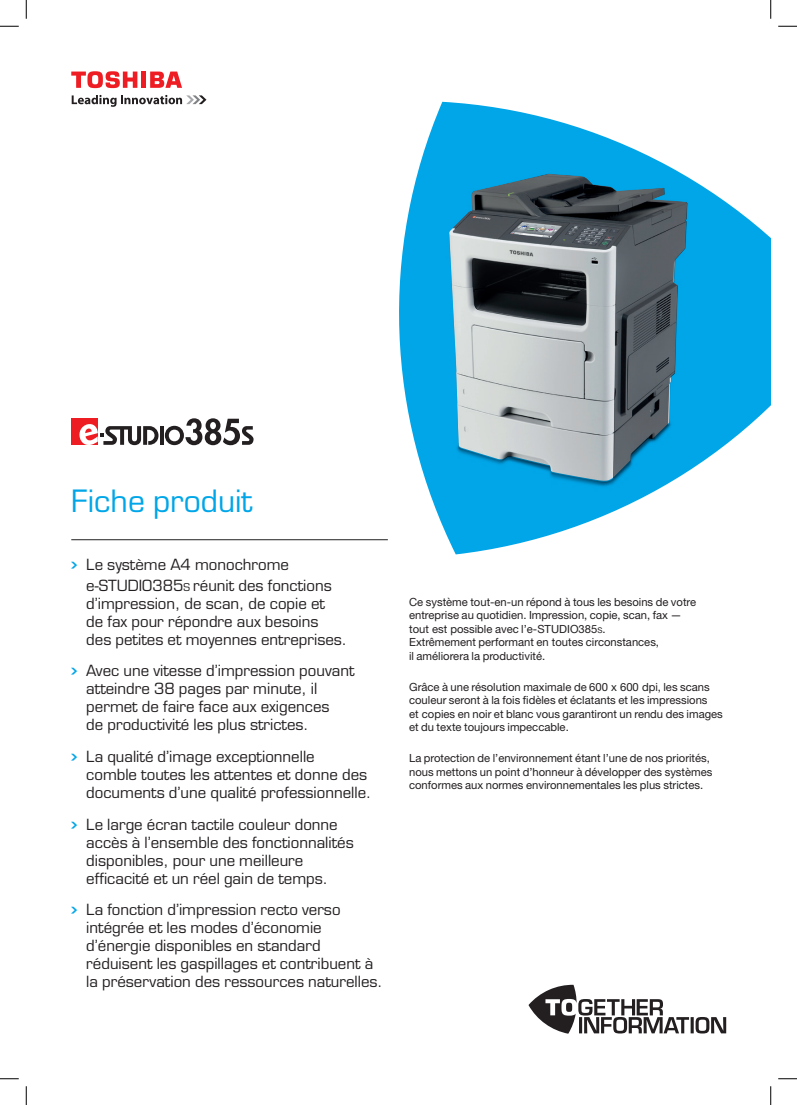
<style>
.page{position:relative;width:797px;height:1105px;background:#fff}
.page>*{position:absolute;margin:0;border:0;box-sizing:border-box;transform-origin:0 0}
.t1{font:30px "Eurostile LT Std";color:#00a6e8}
.t2{font:15px/18px "Eurostile LT Std";color:#231f20}
.t3{font:11.25px/13.5px "Helvetica Neue LT Std";color:#231f20}
.s1{font-family:"Chevron";font-size:17.5px;color:#00a6e8}
.s2{font-size:10.5px}
.s3{font-size:7.88px}
</style>
<div class="page">
<svg style="left:72px;top:95px;width:134px;height:12px"></svg>
<div style="left:141px;top:72px;width:5px;height:16px;background:#ee1d23"></div>
<svg style="left:150px;top:72px;width:32px;height:16px"></svg>
<svg style="left:71px;top:71px;width:66px;height:17px"></svg>
<svg style="left:378px;top:102px;width:392px;height:452px"></svg>
<svg style="left:528px;top:985px;width:198px;height:49px"></svg>
<div style="left:71px;top:419px;width:27px;height:26px;background:#ee1d23"></div>
<hr style="left:160px;top:426px;width:4px;height:19px;background:#231f20">
<svg style="left:79px;top:424px;width:79px;height:21px"></svg>
<svg style="left:165px;top:418px;width:88px;height:27px"></svg>
<hr style="left:71px;top:539px;width:317px;height:1px;background:#231f20">
<img style="left:443px;top:170px;width:248px;height:329px">
<img style="left:449px;top:174px;width:238px;height:307px">
<svg style="left:0;top:25px;width:19px;height:2px"></svg>
<svg style="left:778px;top:25px;width:19px;height:2px"></svg>
<svg style="left:0;top:1078px;width:19px;height:1px"></svg>
<svg style="left:778px;top:1078px;width:19px;height:1px"></svg>
<svg style="left:25px;top:0;width:2px;height:19px"></svg>
<svg style="left:25px;top:1086px;width:2px;height:19px"></svg>
<svg style="left:770px;top:0;width:1px;height:19px"></svg>
<svg style="left:770px;top:1086px;width:1px;height:19px"></svg>
<p class="t1" style="left:71px;top:483px;width:183px">Fiche produit</p>
<p class="t2" style="left:86px;top:554px;width:247px;line-height:21px;text-indent:-15px"><span class="s1">•</span> Le système A4 monochrome e-STUDIO385<span class="s2">s</span> réunit des fonctions</p>
<p class="t2" style="left:86px;top:594px;width:262px">d’impression, de scan, de copie et<br>de fax pour répondre aux besoins des petites et moyennes entreprises.</p>
<p class="t2" style="left:86px;top:662px;width:270px;text-indent:-15px"><span class="s1">•</span> Avec une vitesse d’impression pouvant atteindre 38 pages par minute, il permet de faire face aux exigences<br>de productivité les plus strictes.</p>
<p class="t2" style="left:86px;top:747px;width:286px;text-indent:-15px"><span class="s1">•</span> La qualité d’image exceptionnelle<br>comble toutes les attentes et donne des documents d’une qualité professionnelle.</p>
<p class="t2" style="left:86px;top:815px;width:269px;text-indent:-15px"><span class="s1">•</span> Le large écran tactile couleur donne accès à l’ensemble des fonctionnalités disponibles, pour une meilleure efficacité et un réel gain de temps.</p>
<p class="t2" style="left:86px;top:901px;width:298px;text-indent:-15px"><span class="s1">•</span> La fonction d’impression recto verso intégrée et les modes d’économie d’énergie disponibles en standard réduisent les gaspillages et contribuent à la préservation des ressources naturelles.</p>
<p class="t3" style="left:409px;top:595px;width:288px">Ce système tout-en-un répond à tous les besoins de votre entreprise au quotidien. Impression, copie, scan, fax — tout est possible avec l’e-STUDIO385<span class="s3">s</span>.<br>Extrêmement performant en toutes circonstances,<br>il améliorera la productivité.</p>
<p class="t3" style="left:409px;top:680px;width:315px">Grâce à une résolution maximale de 600 x 600 dpi, les scans couleur seront à la fois fidèles et éclatants et les impressions<br>et copies en noir et blanc vous garantiront un rendu des images et du texte toujours impeccable.</p>
<p class="t3" style="left:409px;top:752px;width:305px">La protection de l’environnement étant l’une de nos priorités, nous mettons un point d’honneur à développer des systèmes conformes aux normes environnementales les plus strictes.</p>
</div>
